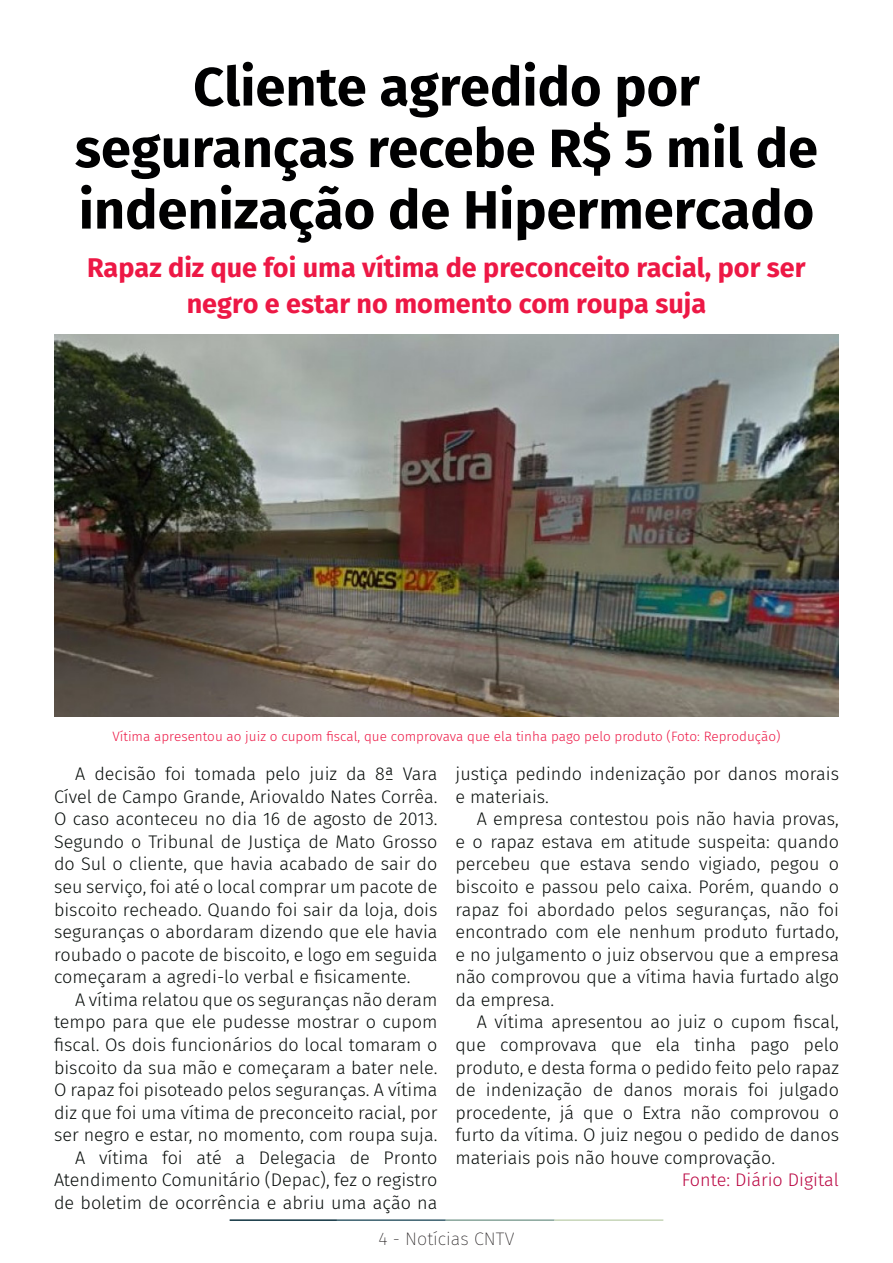
<style>
.page{position:relative;width:893px;height:1263px;background:#fff}
.page>*{position:absolute;margin:0;border:0;box-sizing:border-box;transform-origin:0 0}
.t1{font:700 54px/61.5px "Fira Sans";color:#000001;text-align:center}
.t2{font:700 27px/36px "Fira Sans";color:#ed1845;text-align:center}
.t3{font:300 18.15px/22.5px "Fira Sans";color:#080d0b;text-align:justify}
.t4{font:300 18.15px "Fira Sans";color:#ba0743}
.t5{font:200 18px "Fira Sans";color:#231f20}
.t6{font:300 13.5px "Fira Sans";color:#ed1845}
</style>
<div class="page">
<hr style="left:230px;top:1219px;width:107px;height:2px;background:#0e323f">
<hr style="left:337px;top:1219px;width:109px;height:2px;background:#3a5f6d">
<hr style="left:446px;top:1219px;width:109px;height:2px;background:#87a59a">
<hr style="left:555px;top:1219px;width:108px;height:2px;background:#c6d5b7">
<img style="left:54px;top:334px;width:785px;height:383px">
<p class="t1" style="left:75px;top:52px;width:745px">Cliente agredido por seguranças recebe R$ 5 mil de indenização de Hipermercado</p>
<p class="t2" style="left:87px;top:247px;width:720px">Rapaz diz que foi uma vítima de preconceito racial, por ser negro e estar no momento com roupa suja</p>
<p class="t6" style="left:112px;top:727px;width:670px">Vítima apresentou ao juiz o cupom fiscal, que comprovava que ela tinha pago pelo produto (Foto: Reprodução)</p>
<p class="t3" style="left:54px;top:762px;width:385px;text-indent:21px">A decisão foi tomada pelo juiz da 8ª Vara Cível de Campo Grande, Ariovaldo Nates Corrêa.<br>O caso aconteceu no dia 16 de agosto de 2013.<br>Segundo o Tribunal de Justiça de Mato Grosso do Sul o cliente, que havia acabado de sair do seu serviço, foi até o local comprar um pacote de biscoito recheado. Quando foi sair da loja, dois seguranças o abordaram dizendo que ele havia roubado o pacote de biscoito, e logo em seguida começaram a agredi-lo verbal e fisicamente.</p>
<p class="t3" style="left:54px;top:988px;width:385px;text-indent:21px">A vítima relatou que os seguranças não deram tempo para que ele pudesse mostrar o cupom fiscal. Os dois funcionários do local tomaram o biscoito da sua mão e começaram a bater nele.<br>O rapaz foi pisoteado pelos seguranças. A vítima diz que foi uma vítima de preconceito racial, por ser negro e estar, no momento, com roupa suja.</p>
<p class="t3" style="left:54px;top:1146px;width:385px;text-indent:21px">A vítima foi até a Delegacia de Pronto Atendimento Comunitário (Depac), fez o registro de boletim de ocorrência e abriu uma ação na</p>
<p class="t3" style="left:455px;top:762px;width:385px">justiça pedindo indenização por danos morais e materiais.</p>
<p class="t3" style="left:455px;top:808px;width:385px;text-indent:21px">A empresa contestou pois não havia provas, e o rapaz estava em atitude suspeita: quando percebeu que estava sendo vigiado, pegou o biscoito e passou pelo caixa. Porém, quando o rapaz foi abordado pelos seguranças, não foi encontrado com ele nenhum produto furtado, e no julgamento o juiz observou que a empresa não comprovou que a vítima havia furtado algo da empresa.</p>
<p class="t3" style="left:455px;top:1011px;width:385px;text-indent:21px">A vítima apresentou ao juiz o cupom fiscal, que comprovava que ela tinha pago pelo produto, e desta forma o pedido feito pelo rapaz de indenização de danos morais foi julgado procedente, já que o Extra não comprovou o furto da vítima. O juiz negou o pedido de danos materiais pois não houve comprovação.</p>
<p class="t4" style="left:682px;top:1167px;width:159px">Fonte: Diário Digital</p>
<p class="t5" style="left:379px;top:1226px;width:137px">4 - Notícias CNTV</p>
</div>
